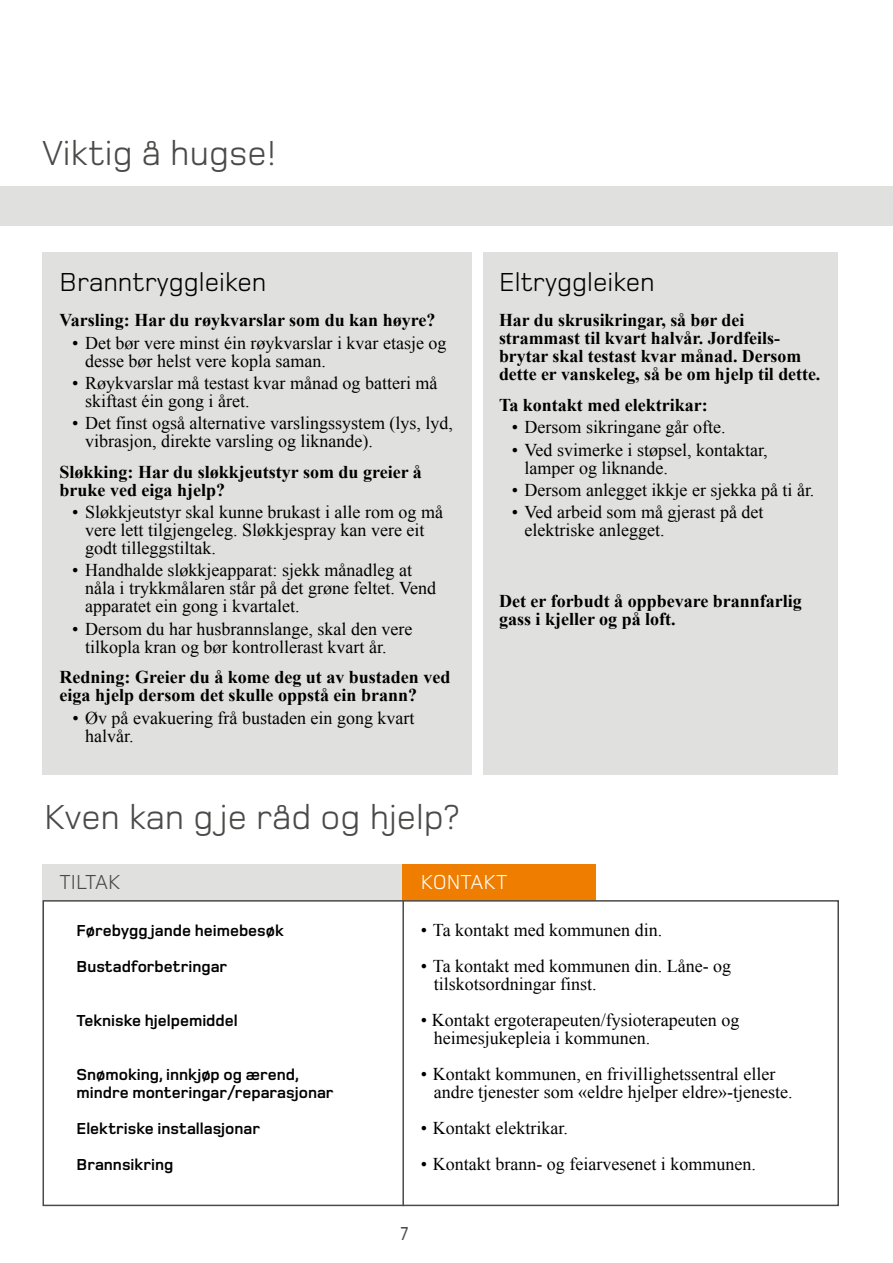
<style>
.page{position:relative;width:893px;height:1263px;background:#fff}
.page>*{position:absolute;margin:0;border:0;box-sizing:border-box;transform-origin:0 0}
.t1{font:36px "Foundry Monoline";color:#4a4a49}
.t2{font:27px "Foundry Monoline";color:#000}
.t3{font:21px "Foundry Monoline";color:#fff}
.t4{font:21px "Foundry Monoline";color:#4a4a49}
.t5{font:500 19.5px "Foundry Monoline";color:#4a4a49;scale:.8 1}
.t6{font:18px/18px "Times New Roman";color:#000}
.t7{font:700 18px/18px "Times New Roman";color:#000}
.t8{font:700 16.5px/36px "Foundry Monoline";color:#000}
</style>
<div class="page">
<div style="left:0;top:186px;width:893px;height:39px;background:#e0e0df"></div>
<div style="left:43px;top:252px;width:429px;height:522px;background:#e0e0df"></div>
<div style="left:483px;top:252px;width:354px;height:522px;background:#e0e0df"></div>
<div style="left:43px;top:864px;width:359px;height:136px;background:#e0e0df"></div>
<div style="left:402px;top:864px;width:194px;height:136px;background:#ef7d00"></div>
<div style="left:43px;top:900px;width:796px;height:306px;background:#fff;border:2px solid #4a4a49"></div>
<hr style="left:402px;top:901px;width:2px;height:305px;background:#4a4a49">
<h1 class="t1" style="left:43px;top:134px;width:236px">Viktig å hugse!</h1>
<h2 class="t2" style="left:60px;top:268px;width:208px">Branntryggleiken</h2>
<p class="t7" style="left:60px;top:311px;width:377px">Varsling: Har du røykvarslar som du kan høyre?</p>
<p class="t6" style="left:85px;top:333px;width:363px;text-indent:-13px">• Det bør vere minst éin røykvarslar i kvar etasje og desse bør helst vere kopla saman.</p>
<p class="t6" style="left:85px;top:374px;width:354px;text-indent:-13px">• Røykvarslar må testast kvar månad og batteri må skiftast éin gong i året.</p>
<p class="t6" style="left:85px;top:414px;width:369px;text-indent:-13px">• Det finst også alternative varslingssystem (lys, lyd, vibrasjon, direkte varsling og liknande).</p>
<p class="t7" style="left:60px;top:462px;width:364px">Sløkking: Har du sløkkjeutstyr som du greier å bruke ved eiga hjelp?</p>
<p class="t6" style="left:85px;top:503px;width:359px;text-indent:-13px">• Sløkkjeutstyr skal kunne brukast i alle rom og må vere lett tilgjengeleg. Sløkkjespray kan vere eit godt tilleggstiltak.</p>
<p class="t6" style="left:85px;top:561px;width:353px;text-indent:-13px">• Handhalde sløkkjeapparat: sjekk månadleg at nåla i trykkmålaren står på det grøne feltet. Vend apparatet ein gong i kvartalet.</p>
<p class="t6" style="left:85px;top:619px;width:329px;text-indent:-13px">• Dersom du har husbrannslange, skal den vere tilkopla kran og bør kontrollerast kvart år.</p>
<p class="t7" style="left:60px;top:668px;width:392px">Redning: Greier du å kome deg ut av bustaden ved eiga hjelp dersom det skulle oppstå ein brann?</p>
<p class="t6" style="left:85px;top:708px;width:331px;text-indent:-13px">• Øv på evakuering frå bustaden ein gong kvart halvår.</p>
<h1 class="t1" style="left:44px;top:798px;width:417px">Kven kan g je råd og hjelp?</h1>
<h2 class="t2" style="left:499px;top:268px;width:157px">Eltryggleiken</h2>
<p class="t7" style="left:499px;top:311px;width:323px">Har du skrusikringar, så bør dei strammast til kvart halvår. Jordfeils&shy;brytar skal testast kvar månad. Dersom dette er vanskeleg, så be om hjelp til dette.</p>
<p class="t7" style="left:499px;top:396px;width:210px">Ta kontakt med elektrikar:</p>
<p class="t6" style="left:512px;top:418px;width:215px">• Dersom sikringane går ofte.</p>
<p class="t6" style="left:524px;top:440px;width:245px;text-indent:-13px">• Ved svimerke i støpsel, kontaktar, lamper og liknande.</p>
<p class="t6" style="left:512px;top:481px;width:304px">• Dersom anlegget ikkje er sjekka på ti år.</p>
<p class="t6" style="left:524px;top:503px;width:240px;text-indent:-13px">• Ved arbeid som må gjerast på det elektriske anlegget.</p>
<p class="t7" style="left:499px;top:592px;width:304px">Det er forbudt å oppbevare brannfarlig gass i kjeller og på loft.</p>
<p class="t4" style="left:60px;top:871px;width:62px">Tiltak</p>
<p class="t3" style="left:421px;top:871px;width:86px">Kontakt</p>
<p class="t8" style="left:77px;top:913px;width:209px">Førebygg jande heimebesøk<br>Bustadforbetringar</p>
<p class="t8" style="left:77px;top:1003px;width:163px">Tekniske hjelpemiddel</p>
<p class="t8" style="left:77px;top:1066px;width:259px;line-height:18px">Snømoking, innkjøp og ærend, mindre monteringar/reparasjonar</p>
<p class="t8" style="left:77px;top:1111px;width:185px">Elektriske installasjonar<br>Brannsikring</p>
<p class="t6" style="left:421px;top:921px;width:243px">• Ta kontakt med kommunen din.</p>
<p class="t6" style="left:434px;top:957px;width:299px;text-indent:-13px">• Ta kontakt med kommunen din. Låne- og tilskotsordningar finst.</p>
<p class="t6" style="left:434px;top:1011px;width:307px;text-indent:-13px">• Kontakt ergoterapeuten/fysioterapeuten og heimesjukepleia i kommunen.</p>
<p class="t6" style="left:434px;top:1065px;width:360px;text-indent:-13px">• Kontakt kommunen, en frivillighetssentral eller andre tjenester som «eldre hjelper eldre»-tjeneste.</p>
<p class="t6" style="left:421px;top:1119px;width:148px">• Kontakt elektrikar.</p>
<p class="t6" style="left:421px;top:1155px;width:336px">• Kontakt brann- og feiarvesenet i kommunen.</p>
<p class="t5" style="left:401px;top:1223px;width:11px">7</p>
</div>
